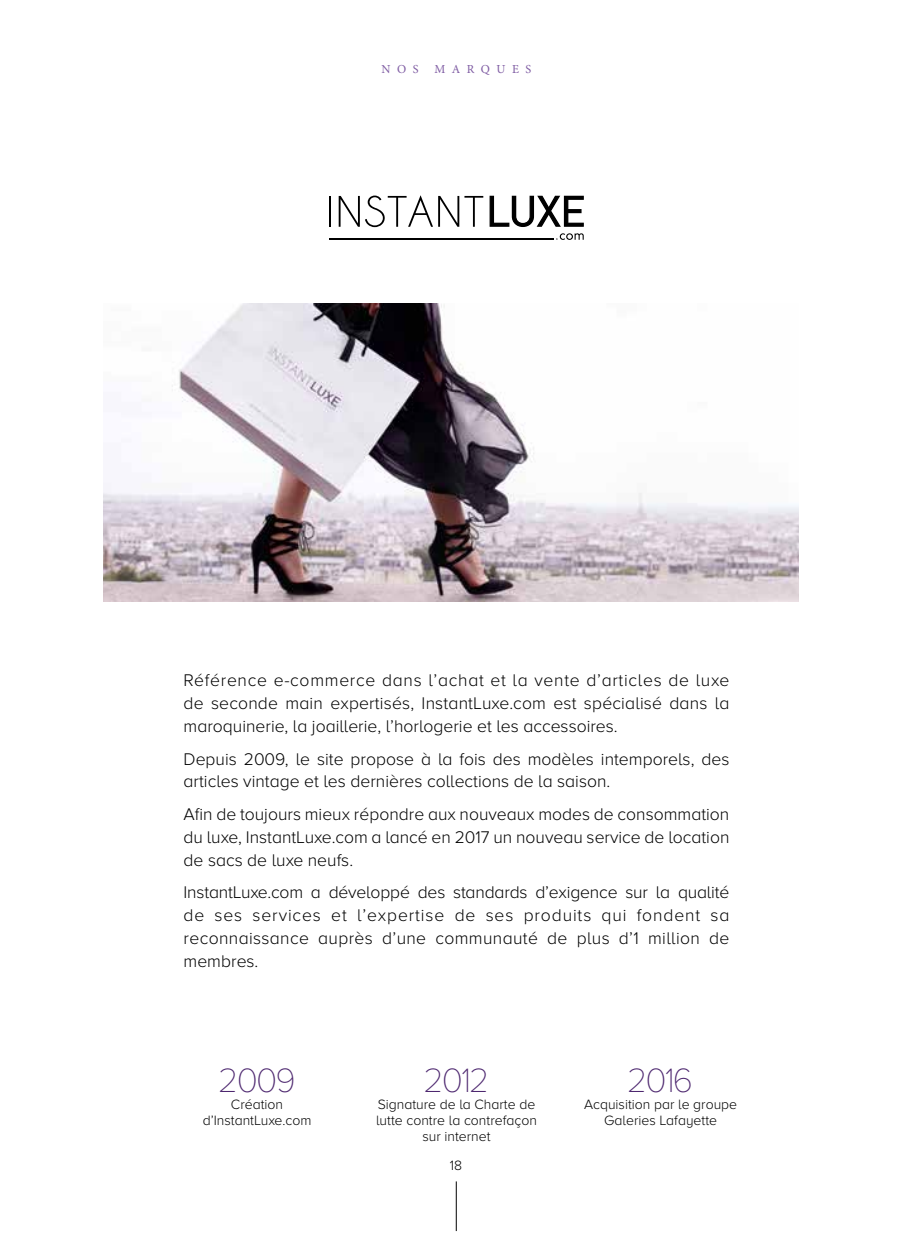
<style>
.page{position:relative;width:913px;height:1241px;background:#fff}
.page>*{position:absolute;margin:0;border:0;box-sizing:border-box;transform-origin:0 0}
.t1{font:100 35px "Proxima Nova A";letter-spacing:-.05em;color:#4d276f}
.t2{font:300 17.5px/22.8px "Proxima Nova A";color:#000;text-align:justify}
.t3{font:300 14px/15.8px "Proxima Nova A";color:#000;text-align:center}
.t4{font:12.25px "Minion Pro";letter-spacing:.535em;color:#7f5ca3}
</style>
<div class="page">
<hr style="left:456px;top:1181px;width:1px;height:49px;background:#000">
<hr style="left:329px;top:238px;width:225px;height:1px;background:#000">
<hr style="left:329px;top:196px;width:2px;height:31px;background:#000">
<svg style="left:338px;top:195px;width:145px;height:32px"></svg>
<svg style="left:489px;top:195px;width:95px;height:45px"></svg>
<img style="left:104px;top:303px;width:694px;height:298px">
<p class="t4" style="left:381px;top:61px;width:39px">NOS</p>
<p class="t4" style="left:434px;top:61px;width:98px">MARQUES</p>
<p class="t2" style="left:184px;top:669px;width:547px">Référence e-commerce dans l’achat et la vente d’articles de luxe de seconde main expertisés, InstantLuxe.com est spécialisé dans la maroquinerie, la joaillerie, l’horlogerie et les accessoires.</p>
<p class="t2" style="left:184px;top:747px;width:547px">Depuis 2009, le site propose à la fois des modèles intemporels, des articles vintage et les dernières collections de la saison.</p>
<p class="t2" style="left:184px;top:803px;width:547px">Afin de toujours mieux répondre aux nouveaux modes de consommation du luxe, InstantLuxe.com a lancé en 2017 un nouveau service de location de sacs de luxe neufs.</p>
<p class="t2" style="left:184px;top:881px;width:547px">InstantLuxe.com a développé des standards d’exigence sur la qualité de ses services et l’expertise de ses produits qui fondent sa reconnaissance auprès d’une communauté de plus d’1 million de membres.</p>
<h1 class="t1" style="left:218px;top:1059px;width:79px">2009</h1>
<p class="t3" style="left:203px;top:1097px;width:110px">Création d’InstantLuxe.com</p>
<h1 class="t1" style="left:423px;top:1059px;width:68px">2012</h1>
<p class="t3" style="left:376px;top:1096px;width:162px">Signature de la Charte de lutte contre la contrefaçon sur internet</p>
<p class="t3" style="left:450px;top:1157px;width:14px">18</p>
<h1 class="t1" style="left:627px;top:1059px;width:68px">2016</h1>
<p class="t3" style="left:584px;top:1097px;width:155px">Acquisition par le groupe<br>Galeries Lafayette</p>
</div>
